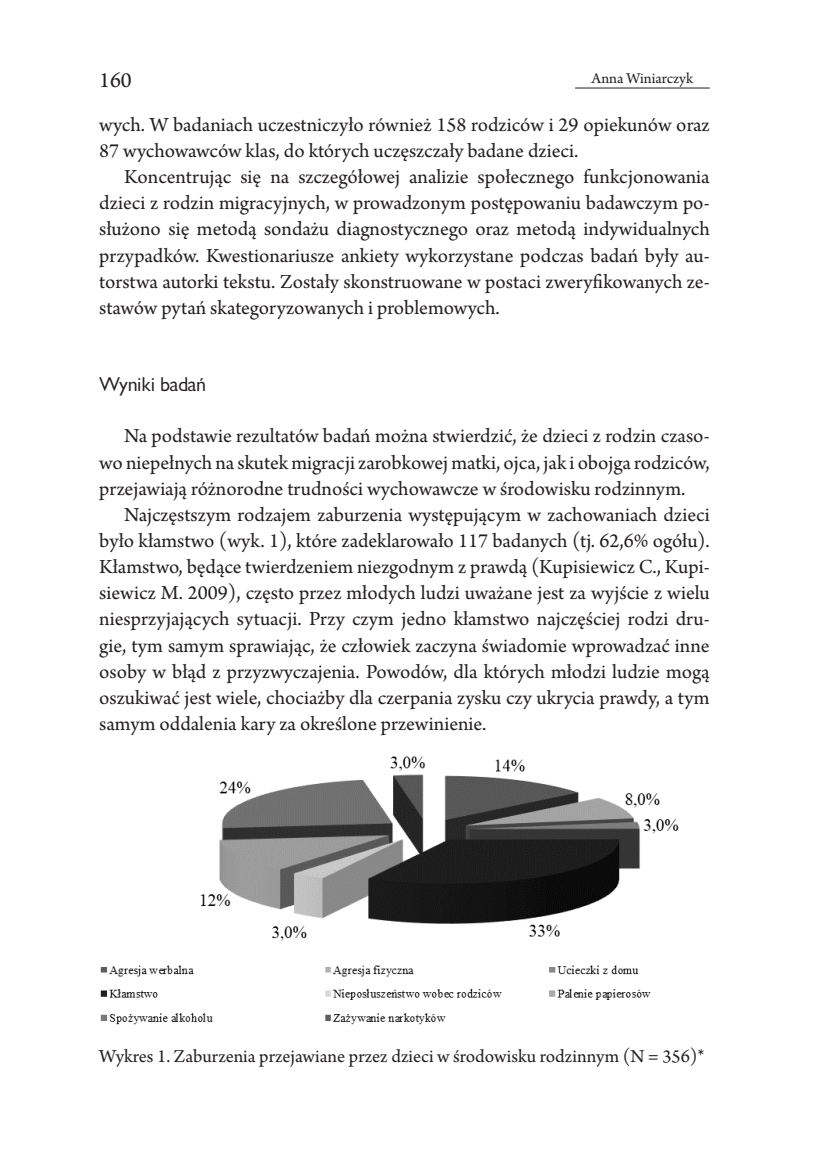
<style>
.page{position:relative;width:819px;height:1166px;background:#fff}
.page>*{position:absolute;margin:0;border:0;box-sizing:border-box;transform-origin:0 0}
.t1{font:22.75px "Arno Pro";color:#231f20}
.Tekst_prosty{font:21px/26.1px "Arno Pro";color:#231f20;text-align:justify}
.Rycina_tytuł{font:19.25px "Arno Pro";color:#231f20}
.Tytuł_4_Podtytuł_1_s{font:18.38px "EFN Gilead";color:#231f20}
.t2{font:15.75px "Arno Pro";color:#231f20}
.s1{color:#fff}
</style>
<div class="page">
<hr style="left:575px;top:88px;width:134px;height:1px;background:#231f20">
<img style="left:100px;top:756px;width:579px;height:269px">
<p class="t1" style="left:99px;top:68px;width:34px">160</p>
<p class="t2" style="left:575px;top:69px;width:136px"><span class="s1">M</span> Anna Winiarczyk <span class="s1">M</span></p>
<p class="Tekst_prosty" style="left:99px;top:113px;width:612px">wych. W badaniach uczestniczyło również 158 rodziców i 29 opiekunów oraz<br>87 wychowawców klas, do których uczęszczały badane dzieci.</p>
<p class="Tekst_prosty" style="left:99px;top:165px;width:612px;text-indent:25px">Koncentrując się na szczegółowej analizie społecznego funkcjonowania dzieci z rodzin migracyjnych, w prowadzonym postępowaniu badawczym po&shy;służono się metodą sondażu diagnostycznego oraz metodą indywidualnych przypadków. Kwestionariusze ankiety wykorzystane podczas badań były au&shy;torstwa autorki tekstu. Zostały skonstruowane w postaci zweryfikowanych ze&shy;stawów pytań skategoryzowanych i problemowych.</p>
<p class="Tytuł_4_Podtytuł_1_s" style="left:99px;top:372px;width:108px">Wyniki badań</p>
<p class="Tekst_prosty" style="left:99px;top:424px;width:612px;text-indent:25px">Na podstawie rezultatów badań można stwierdzić, że dzieci z rodzin czaso&shy;wo niepełnych na skutek migracji zarobkowej matki, ojca, jak i obojga rodziców, przejawiają różnorodne trudności wychowawcze w środowisku rodzinnym.</p>
<p class="Tekst_prosty" style="left:99px;top:502px;width:612px;text-indent:25px">Najczęstszym rodzajem zaburzenia występującym w zachowaniach dzieci było kłamstwo (wyk. 1), które zadeklarowało 117 badanych (tj. 62,6% ogółu).<br>Kłamstwo, będące twierdzeniem niezgodnym z prawdą (Kupisiewicz C., Kupi&shy;siewicz M. 2009), często przez młodych ludzi uważane jest za wyjście z wielu niesprzyjających sytuacji. Przy czym jedno kłamstwo najczęściej rodzi dru&shy;gie, tym samym sprawiając, że człowiek zaczyna świadomie wprowadzać inne osoby w błąd z przyzwyczajenia. Powodów, dla których młodzi ludzie mogą oszukiwać jest wiele, chociażby dla czerpania zysku czy ukrycia prawdy, a tym samym oddalenia kary za określone przewinienie.</p>
<p class="Rycina_tytuł" style="left:99px;top:1045px;width:606px">Wykres 1. Zaburzenia przejawiane przez dzieci w środowisku rodzinnym (N = 356)*</p>
</div>
